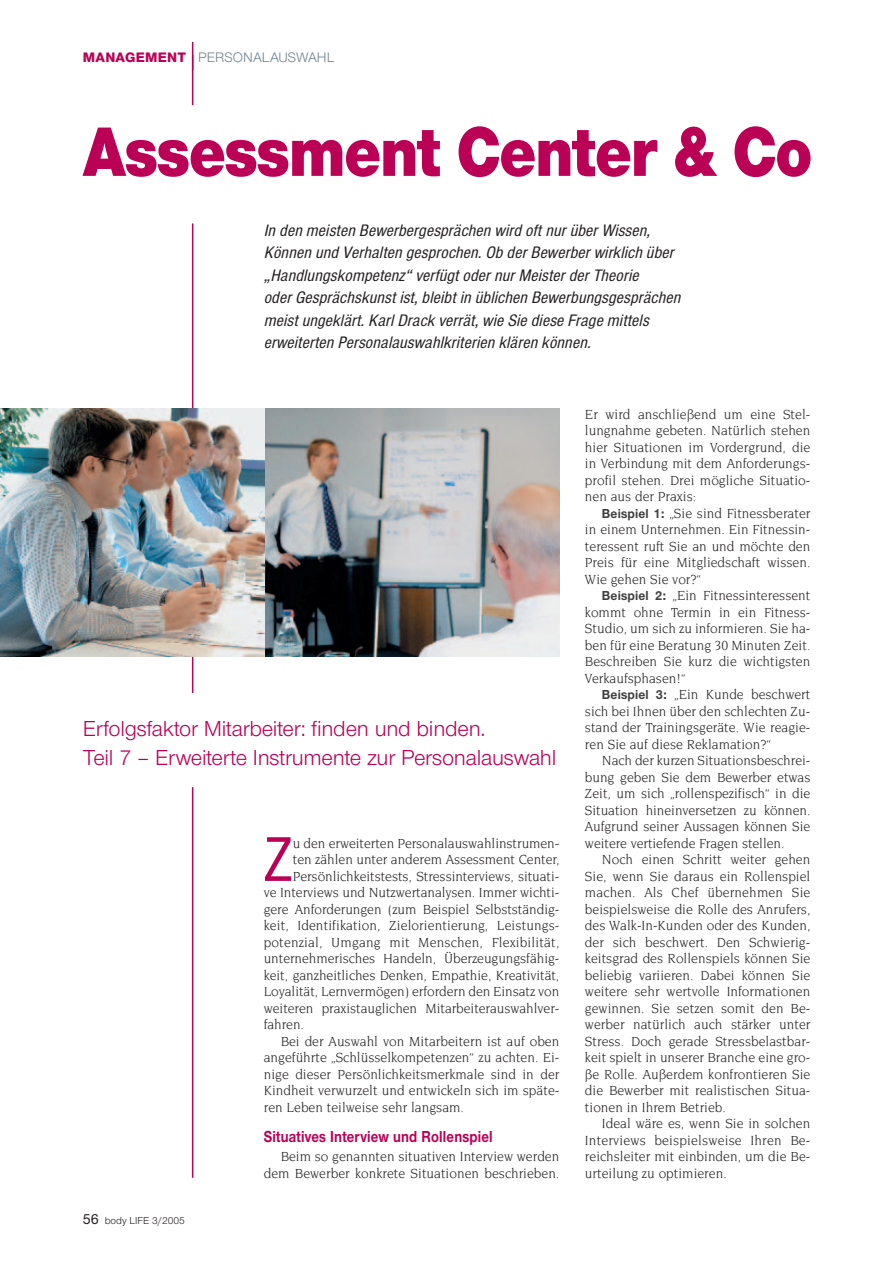
<style>
.page{position:relative;width:893px;height:1263px;background:#fff}
.page>*{position:absolute;margin:0;border:0;box-sizing:border-box;transform-origin:0 0}
.t1{font:900 72.45px "Nimbus Sans Novus T";letter-spacing:-.01em;color:#ba0156;scale:.87 1}
.t2{font:condensed 65.4px "Nimbus Sans T";color:#ba0156;scale:.96 1}
.t3{font:22.5px/28.5px "Nimbus Sans Novus T";letter-spacing:-.01em;color:#ba0156}
.t4{font:italic condensed 17.25px/22.5px "Nimbus Sans T";letter-spacing:.01em;color:#231f20;scale:1.05 1}
.t5{font:700 16.5px "Nimbus Sans Novus T";letter-spacing:.01em;color:#ba0156;scale:.85 1}
.t6{font:14.25px/16.5px "Novarese";color:#231f20;text-align:justify;scale:.96 1}
.t7{font:14.25px "Nimbus Sans Novus T";color:#6c818d}
.t8{font:10.5px "Nimbus Sans Novus T";color:#231f20}
.s1{font-weight:800;color:#ba0156}
.s2{font-weight:500;font-size:15px}
.s3{font-family:"Nimbus Sans Novus T";font-weight:700;font-size:13.5px;color:#3e3e3f}
</style>
<div class="page">
<svg style="left:192px;top:42px;width:1px;height:13px"></svg>
<hr style="left:192px;top:55px;width:1px;height:50px;background:#ba0156">
<hr style="left:192px;top:223px;width:1px;height:470px;background:#ba0156">
<hr style="left:192px;top:787px;width:1px;height:391px;background:#ba0156">
<img style="left:265px;top:409px;width:294px;height:247px">
<img style="left:0;top:409px;width:265px;height:247px">
<p class="t7" style="left:83px;top:53px;width:253px"><span class="s1">MANAGEMENT</span> PERSONALAUSWAHL</p>
<h1 class="t1" style="left:83px;top:128px;width:839px">Assessment Center &amp; Co</h1>
<p class="t4" style="left:264px;top:221px;width:401px">In den meisten Bewerbergesprächen wird oftnurüberWissen, Können und Verhalten gesprochen.Ob derBewerberwirklich über „Handlungskompetenz“ verfügtodernurMeisterderTheorie oderGesprächskunstist,bleibtin üblichen Bewerbungsgesprächen meistungeklärt.KarlDrack verrät,wie Sie diese Frage mittels erweiterten Personalauswahlkriterien klären können.</p>
<h3 class="t3" style="left:83px;top:716px;width:475px">Erfolgsfaktor Mitarbeiter: finden und binden.<br>Teil 7 – Erweiterte Instrumente zur Personalauswahl</h3>
<p class="t8" style="left:83px;top:1217px;width:104px"><span class="s2">56</span> body LIFE 3/2005</p>
<h2 class="t2" style="left:264px;top:838px;width:32px">Z</h2>
<p class="t6" style="left:293px;top:836px;width:279px">u den erweiterten Personalauswahlinstrumen-</p>
<p class="t6" style="left:293px;top:852px;width:279px">ten zählen unter anderem Assessment Center,</p>
<p class="t6" style="left:293px;top:869px;width:279px">Persönlichkeitstests, Stressinterviews, situati-</p>
<p class="t6" style="left:264px;top:885px;width:309px">ve Interviews und Nutzwertanalysen. Immer wichti-</p>
<p class="t6" style="left:264px;top:902px;width:309px">gere Anforderungen (zum Beispiel Selbstständig-</p>
<p class="t6" style="left:264px;top:918px;width:309px">keit, Identifikation, Zielorientierung, Leistungs-</p>
<p class="t6" style="left:264px;top:935px;width:309px">potenzial, Umgang mit Menschen, Flexibilität,</p>
<p class="t6" style="left:264px;top:951px;width:309px">unternehmerisches Handeln, Überzeugungsfähig-</p>
<p class="t6" style="left:264px;top:968px;width:309px">keit, ganzheitliches Denken, Empathie, Kreativität,</p>
<p class="t6" style="left:264px;top:984px;width:309px">Loyalität, Lernvermögen) erfordern den Einsatz von</p>
<p class="t6" style="left:264px;top:1001px;width:309px">weiteren praxistauglichen Mitarbeiterauswahlver-</p>
<p class="t6" style="left:264px;top:1017px;width:43px">fahren.</p>
<p class="t6" style="left:281px;top:1034px;width:292px">Bei der Auswahl von Mitarbeitern ist auf oben</p>
<p class="t6" style="left:264px;top:1050px;width:309px">angeführte „Schlüsselkompetenzen“ zu achten. Ei-</p>
<p class="t6" style="left:264px;top:1067px;width:309px">nige dieser Persönlichkeitsmerkmale sind in der</p>
<p class="t6" style="left:264px;top:1083px;width:309px">Kindheit verwurzelt und entwickeln sich im späte-</p>
<p class="t6" style="left:264px;top:1100px;width:210px">ren Leben teilweise sehr langsam.</p>
<p class="t5" style="left:264px;top:1131px;width:271px">Situatives Interview und Rollenspiel</p>
<p class="t6" style="left:264px;top:1149px;width:309px;text-align:right">Beim so genannten situativen Interview werden dem Bewerber konkrete Situationen beschrieben.</p>
<p class="t6" style="left:585px;top:407px;width:236px">Er wird anschließend um eine Stel&shy;lungnahme gebeten. Natürlich stehen hier Situationen im Vordergrund, die in Verbindung mit dem Anforderungs&shy;profil stehen. Drei mögliche Situatio&shy;nen aus der Praxis:</p>
<p class="t6" style="left:585px;top:506px;width:236px;text-indent:17px"><span class="s3">Beispiel 1:</span> „Sie sind Fitnessberater in einem Unternehmen. Ein Fitnessin&shy;teressent ruft Sie an und möchte den Preis für eine Mitgliedschaft wissen.<br>Wie gehen Sie vor?“</p>
<p class="t6" style="left:585px;top:588px;width:236px;text-indent:17px"><span class="s3">Beispiel 2:</span> „Ein Fitnessinteressent kommt ohne Termin in ein Fitness-Studio, um sich zu informieren. Sie ha&shy;ben für eine Beratung 30 Minuten Zeit.<br>Beschreiben Sie kurz die wichtigsten Verkaufsphasen!“</p>
<p class="t6" style="left:585px;top:687px;width:236px;text-indent:17px"><span class="s3">Beispiel 3:</span> „Ein Kunde beschwert sich bei Ihnen über den schlechten Zu&shy;stand der Trainingsgeräte. Wie reagie&shy;ren Sie auf diese Reklamation?“</p>
<p class="t6" style="left:585px;top:753px;width:236px;text-indent:17px">Nach der kurzen Situationsbeschrei&shy;bung geben Sie dem Bewerber etwas Zeit, um sich „rollenspezifisch“ in die Situation hineinversetzen zu können.<br>Aufgrund seiner Aussagen können Sie weitere vertiefende Fragen stellen.</p>
<p class="t6" style="left:585px;top:852px;width:236px;text-indent:17px">Noch einen Schritt weiter gehen Sie, wenn Sie daraus ein Rollenspiel machen. Als Chef übernehmen Sie beispielsweise die Rolle des Anrufers, des Walk-In-Kunden oder des Kunden, der sich beschwert. Den Schwierig&shy;keitsgrad des Rollenspiels können Sie beliebig variieren. Dabei können Sie weitere sehr wertvolle Informationen gewinnen. Sie setzen somit den Be&shy;werber natürlich auch stärker unter Stress. Doch gerade Stressbelastbar&shy;keit spielt in unserer Branche eine gro&shy;ße Rolle. Außerdem konfrontieren Sie die Bewerber mit realistischen Situa&shy;tionen in Ihrem Betrieb.</p>
<p class="t6" style="left:585px;top:1116px;width:236px;text-indent:17px">Ideal wäre es, wenn Sie in solchen Interviews beispielsweise Ihren Be&shy;reichsleiter mit einbinden, um die Be&shy;urteilung zu optimieren.</p>
</div>
